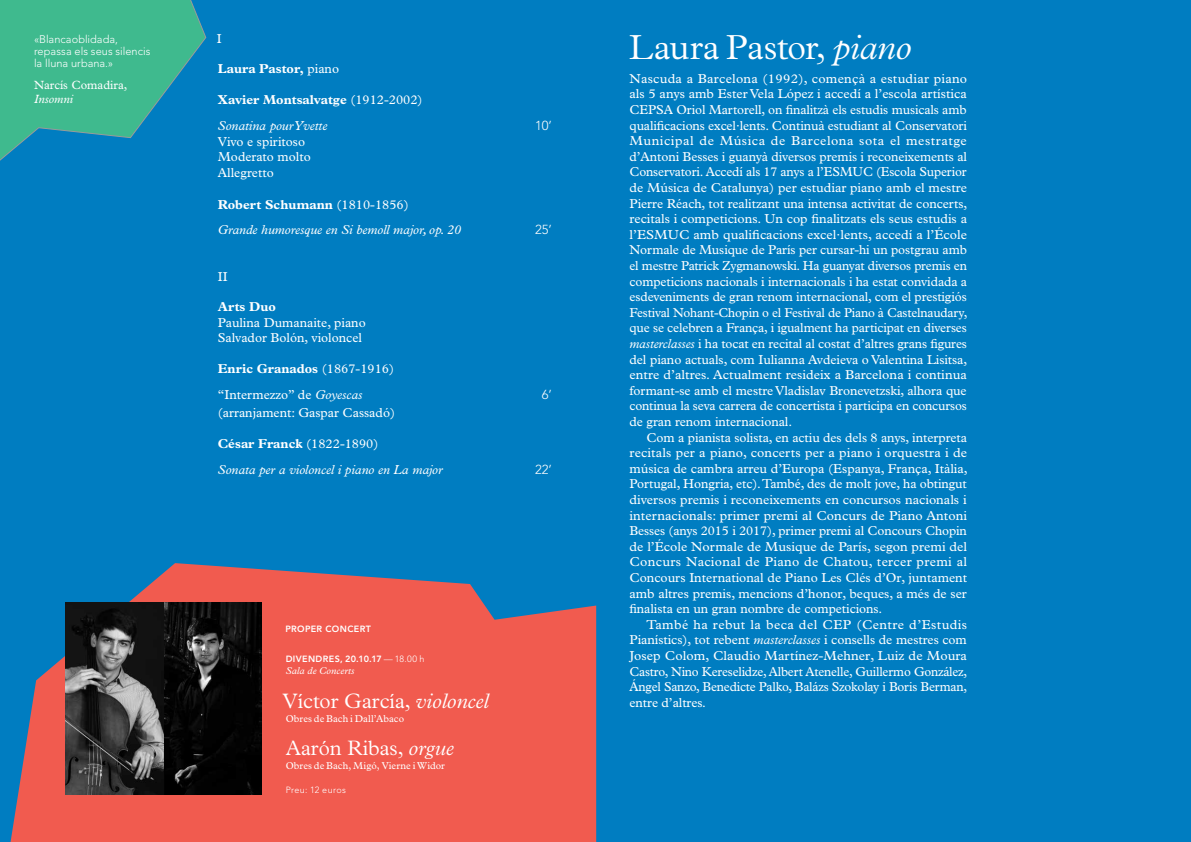
<style>
.page{position:relative;width:1191px;height:842px;background:#fff}
.page>*{position:absolute;margin:0;border:0;box-sizing:border-box;transform-origin:0 0}
.t1{font:300 35px "Plantin Std";letter-spacing:-.01em;color:#fff}
.t2{font:300 21px "Plantin Std";color:#fff}
.t3{font:13px/15.6px "Plantin Std";color:#fff}
.t4{font:italic 13px/25.9px "Plantin Std";color:#fff}
.t5{font:700 13px/25.9px "Plantin Std";color:#fff}
.t6{font:300 13px "Avenir LT Std";color:#fff}
.t7{font:12px "Plantin Std";color:#fff}
.t8{font:italic 12px "Plantin Std";color:#fff}
.t9{font:300 11px/12px "Avenir LT Std";color:#fff}
.t10{font:10px "Plantin Std";letter-spacing:.01em;color:#fff}
.t11{font:italic 10px "Plantin Std";letter-spacing:.015em;color:#fff}
.t12{font:800 9px "Avenir LT Std";letter-spacing:.04em;color:#fff}
.t13{font:300 9px "Avenir LT Std";letter-spacing:.035em;color:#fff}
.s1{font-weight:400}
.s2{font-weight:400;font-style:italic}
.s3{font-weight:700;font-style:normal}
.s4{font-style:normal}
.s5{font-weight:700}
.s6{font-style:italic}
.s7{font-weight:300}
</style>
<div class="page">
<div style="left:0;top:0;width:595px;height:842px;background:#007dc1"></div>
<div style="left:595px;top:0;width:596px;height:842px;background:#007dc1"></div>
<svg style="left:0;top:0;width:207px;height:161px"></svg>
<svg style="left:11px;top:563px;width:585px;height:279px;fill:#f15b4f"></svg>
<img style="left:65px;top:602px;width:196px;height:192px">
<p class="t9" style="left:34px;top:33px;width:118px">«Blancaoblidada, repassa els seus silencis la lluna urbana.»</p>
<p class="t7" style="left:34px;top:78px;width:95px">Narcís Comadira,</p>
<p class="t8" style="left:34px;top:92px;width:41px">Insomni</p>
<p class="t3" style="left:217px;top:31px;width:6px">I</p>
<p class="t5" style="left:218px;top:56px;width:123px">Laura Pastor, <span class="s1">piano</span></p>
<p class="t5" style="left:218px;top:87px;width:206px">Xavier Montsalvatge <span class="s1">(1912-2002)<br></span><span class="s2">Sonatina pour Yvette</span></p>
<p class="t3" style="left:218px;top:134px;width:94px">Vivo e spiritoso<br>Moderato molto<br>Allegretto</p>
<p class="t4" style="left:218px;top:191px;width:244px"><span class="s3">Robert Schumann</span> <span class="s4">(1810-1856)<br></span>Grande humoresque en Si bemoll major, op. 20</p>
<p class="t3" style="left:218px;top:269px;width:11px">II</p>
<p class="t5" style="left:218px;top:293px;width:60px">Arts Duo</p>
<p class="t3" style="left:218px;top:314px;width:149px">Paulina Dumanaite, piano<br>Salvador Bolón, violoncel</p>
<p class="t3" style="left:218px;top:356px;width:178px;line-height:25.9px"><span class="s5">Enric Granados</span> (1867-1916) “Intermezzo” de <span class="s6">Goyescas</span></p>
<p class="t3" style="left:218px;top:405px;width:179px">(arranjament: Gaspar Cassadó)</p>
<p class="t4" style="left:218px;top:431px;width:226px"><span class="s3">César Franck</span> <span class="s4">(1822-1890)<br></span>Sonata per a violoncel i piano en La major</p>
<p class="t6" style="left:535px;top:118px;width:18px">10’</p>
<p class="t6" style="left:535px;top:222px;width:18px">25’</p>
<p class="t6" style="left:542px;top:387px;width:12px">6’</p>
<p class="t6" style="left:535px;top:462px;width:18px">22’</p>
<p class="t12" style="left:285px;top:624px;width:27px">PROPER</p>
<p class="t12" style="left:325px;top:624px;width:47px">CON CERT</p>
<p class="t12" style="left:286px;top:654px;width:140px">DIVENDRES, 20.10.17 <span class="s7">— 18.00 h</span></p>
<p class="t11" style="left:286px;top:665px;width:70px">Sala de Concerts</p>
<h2 class="t2" style="left:282px;top:689px;width:208px">Víctor García, <span class="s6">violoncel</span></h2>
<p class="t10" style="left:286px;top:713px;width:120px">Obres de Bach i Dall’Abaco</p>
<h2 class="t2" style="left:286px;top:736px;width:170px">Aarón Ribas, <span class="s6">orgue</span></h2>
<p class="t10" style="left:286px;top:760px;width:161px">Obres de Bach, Migó, Vierne i Widor</p>
<p class="t13" style="left:286px;top:785px;width:62px">Preu: 12 euros</p>
<h1 class="t1" style="left:629px;top:27px;width:283px">Laura Pastor, <span class="s6">piano</span></h1>
<p class="t3" style="left:629px;top:71px;width:339px;text-align:justify">Nascuda a Barcelona (1992), començà a estudiar piano als 5 anys amb Ester Vela López i accedí a l’escola artística CEPSA Oriol Martorell, on finalitzà els estudis musicals amb qualificacions excel·lents. Continuà estudiant al Conservatori Municipal de Música de Barcelona sota el mestratge d’Antoni Besses i guanyà diversos premis i reconeixements al Conservatori. Accedí als 17 anys a l’ESMUC (Escola Superior de Música de Catalunya) per estudiar piano amb el mestre Pierre Réach, tot realitzant una intensa activitat de concerts, recitals i competicions. Un cop finalitzats els seus estudis a l’ESMUC amb qualificacions excel·lents, accedí a l’École Normale de Musique de París per cursar-hi un postgrau amb el mestre Patrick Zygmanowski. Ha guanyat diversos premis en competicions nacionals i internacionals i ha estat convidada a esdeveniments de gran renom internacional, com el prestigiós Festival Nohant-Chopin o el Festival de Piano à Castelnaudary, que se celebren a França, i igualment ha participat en diverses <span class="s6">masterclasses</span> i ha tocat en recital al costat d’altres grans figures del piano actuals, com Iulianna Avdeieva o Valentina Lisitsa, entre d’altres. Actualment resideix a Barcelona i continua formant-se amb el mestre Vladislav Bronevetzski, alhora que continua la seva carrera de concertista i participa en concursos de gran renom internacional.</p>
<p class="t3" style="left:629px;top:429px;width:339px;text-align:justify;text-indent:17px">Com a pianista solista, en actiu des dels 8 anys, interpreta recitals per a piano, concerts per a piano i orquestra i de música de cambra arreu d’Europa (Espanya, França, Itàlia, Portugal, Hongria, etc). També, des de molt jove, ha obtingut diversos premis i reconeixements en concursos nacionals i internacionals: primer premi al Concurs de Piano Antoni Besses (anys 2015 i 2017), primer premi al Concours Chopin de l’École Normale de Musique de París, segon premi del Concurs Nacional de Piano de Chatou, tercer premi al Concours International de Piano Les Clés d’Or, juntament amb altres premis, mencions d’honor, beques, a més de ser finalista en un gran nombre de competicions.</p>
<p class="t3" style="left:629px;top:617px;width:339px;text-align:justify;text-indent:17px">També ha rebut la beca del CEP (Centre d’Estudis Pianístics), tot rebent <span class="s6">masterclasses</span> i consells de mestres com Josep Colom, Claudio Martínez-Mehner, Luiz de Moura Castro, Nino Kereselidze, Albert Atenelle, Guillermo González, Ángel Sanzo, Benedicte Palko, Balázs Szokolay i Boris Berman, entre d’altres.</p>
</div>
